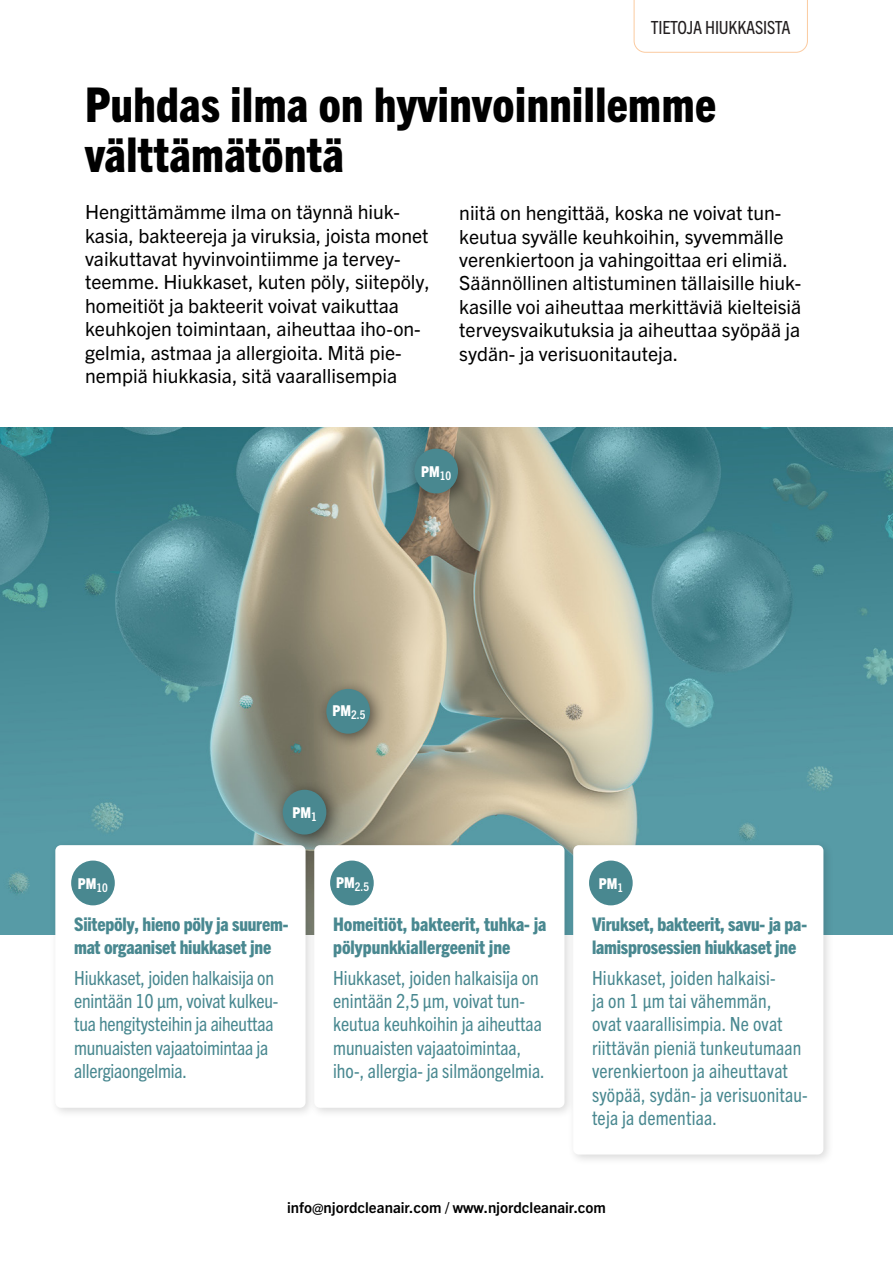
<style>
.page{position:relative;width:893px;height:1263px;background:#fff}
.page>*{position:absolute;margin:0;border:0;box-sizing:border-box;transform-origin:0 0}
.t1{font:800 condensed 48px/49.5px "Trade Gothic Next LT Pro";letter-spacing:.01em;color:#000}
.t2{font:19.5px/23.4px "Trade Gothic Next LT Pro";color:#000}
.t3{font:condensed 19.5px/23.4px "Trade Gothic Next LT Pro";color:#498890}
.t4{font:800 condensed 18.75px/22.5px "Trade Gothic Next LT Pro";letter-spacing:-.01em;color:#498890}
.t5{font:condensed 18.15px "Trade Gothic Next LT Pro";letter-spacing:-.01em;color:#231f20}
.t6{font:700 15px "Trade Gothic Next LT Pro";color:#000}
.t7{font:800 condensed 15px "Trade Gothic Next LT Pro";color:#fff}
.t8{font:700 condensed 12px "Trade Gothic Next LT Pro";color:#fff}
</style>
<div class="page">
<img style="left:0;top:428px;width:893px;height:506px">
<div style="left:49px;top:839px;width:268px;height:280px;background:#000;opacity:.15"></div>
<div style="left:55px;top:845px;width:251px;height:263px;background:#fff;border-radius:6px"></div>
<div style="left:308px;top:839px;width:268px;height:280px;background:#000;opacity:.15"></div>
<div style="left:314px;top:845px;width:250px;height:263px;background:#fff;border-radius:6px"></div>
<div style="left:567px;top:839px;width:268px;height:327px;background:#000;opacity:.15"></div>
<div style="left:573px;top:845px;width:250px;height:309px;background:#fff;border-radius:6px"></div>
<div style="left:71px;top:860px;width:44px;height:45px;background:#498890;border-radius:50%"></div>
<div style="left:330px;top:860px;width:44px;height:45px;background:#498890;border-radius:50%"></div>
<div style="left:589px;top:860px;width:44px;height:45px;background:#498890;border-radius:50%"></div>
<div style="left:404px;top:438px;width:71px;height:72px;background:#000;opacity:.56"></div>
<div style="left:414px;top:449px;width:44px;height:44px;background:#498890;border-radius:50%"></div>
<div style="left:316px;top:678px;width:71px;height:72px;background:#000;opacity:.56"></div>
<div style="left:326px;top:689px;width:44px;height:45px;background:#498890;border-radius:50%"></div>
<div style="left:272px;top:779px;width:71px;height:72px;background:#000;opacity:.56"></div>
<div style="left:283px;top:790px;width:43px;height:44px;background:#498890;border-radius:50%"></div>
<svg style="left:634px;top:0;width:174px;height:53px"></svg>
<p class="t5" style="left:651px;top:15px;width:141px">TIETOJA HIUKKASISTA</p>
<p class="t1" style="left:85px;top:77px;width:632px">Puhdas ilma on hyvinvoinnillemme välttämätöntä</p>
<p class="t2" style="left:85px;top:199px;width:346px">Hengittämämme ilma on täynnä hiuk&shy;kasia, bakteereja ja viruksia, joista monet vaikuttavat hyvinvointiimme ja tervey&shy;teemme. Hiukkaset, kuten pöly, siitepöly, homeitiöt ja bakteerit voivat vaikuttaa keuhkojen toimintaan, aiheuttaa iho-on&shy;gelmia, astmaa ja allergioita. Mitä pie&shy;nempiä hiukkasia, sitä vaarallisempia</p>
<p class="t2" style="left:459px;top:200px;width:344px">niitä on hengittää, koska ne voivat tun&shy;keutua syvälle keuhkoihin, syvemmälle verenkiertoon ja vahingoittaa eri elimiä.<br>Säännöllinen altistuminen tällaisille hiuk&shy;kasille voi aiheuttaa merkittäviä kielteisiä terveysvaikutuksia ja aiheuttaa syöpää ja sydän- ja verisuonitauteja.</p>
<p class="t7" style="left:421px;top:461px;width:32px">PM<sub>10</sub></p>
<p class="t8" style="left:332px;top:707px;width:34px"><sup>PM</sup>2.5</p>
<p class="t7" style="left:292px;top:802px;width:26px">PM<sub>1</sub></p>
<p class="t7" style="left:78px;top:873px;width:32px">PM<sub>10</sub></p>
<p class="t8" style="left:336px;top:878px;width:34px"><sup>PM</sup>2.5</p>
<p class="t7" style="left:599px;top:873px;width:26px">PM<sub>1</sub></p>
<p class="t4" style="left:74px;top:912px;width:216px">Siitepöly, hieno pöly ja suurem&shy;mat orgaaniset hiukkaset jne</p>
<p class="t4" style="left:333px;top:912px;width:215px">Homeitiöt, bakteerit, tuhka- ja pölypunkkiallergeenit jne</p>
<p class="t4" style="left:592px;top:912px;width:216px">Virukset, bakteerit, savu- ja pa&shy;lamisprosessien hiukkaset jne</p>
<p class="t3" style="left:74px;top:965px;width:206px">Hiukkaset, joiden halkaisija on enintään 10 μm, voivat kulkeu&shy;tua hengitysteihin ja aiheuttaa munuaisten vajaatoimintaa ja allergiaongelmia.</p>
<p class="t3" style="left:333px;top:965px;width:213px">Hiukkaset, joiden halkaisija on enintään 2,5 μm, voivat tun&shy;keutua keuhkoihin ja aiheuttaa munuaisten vajaatoimintaa, iho-, allergia- ja silmäongelmia.</p>
<p class="t3" style="left:592px;top:965px;width:217px">Hiukkaset, joiden halkaisi-<br>ja on 1 μm tai vähemmän,<br>ovat vaarallisimpia. Ne ovat riittävän pieniä tunkeutumaan verenkiertoon ja aiheuttavat syöpää, sydän- ja verisuonitau&shy;teja ja dementiaa.</p>
<p class="t6" style="left:287px;top:1197px;width:320px">info@njordcleanair.com / www.njordcleanair.com</p>
</div>
